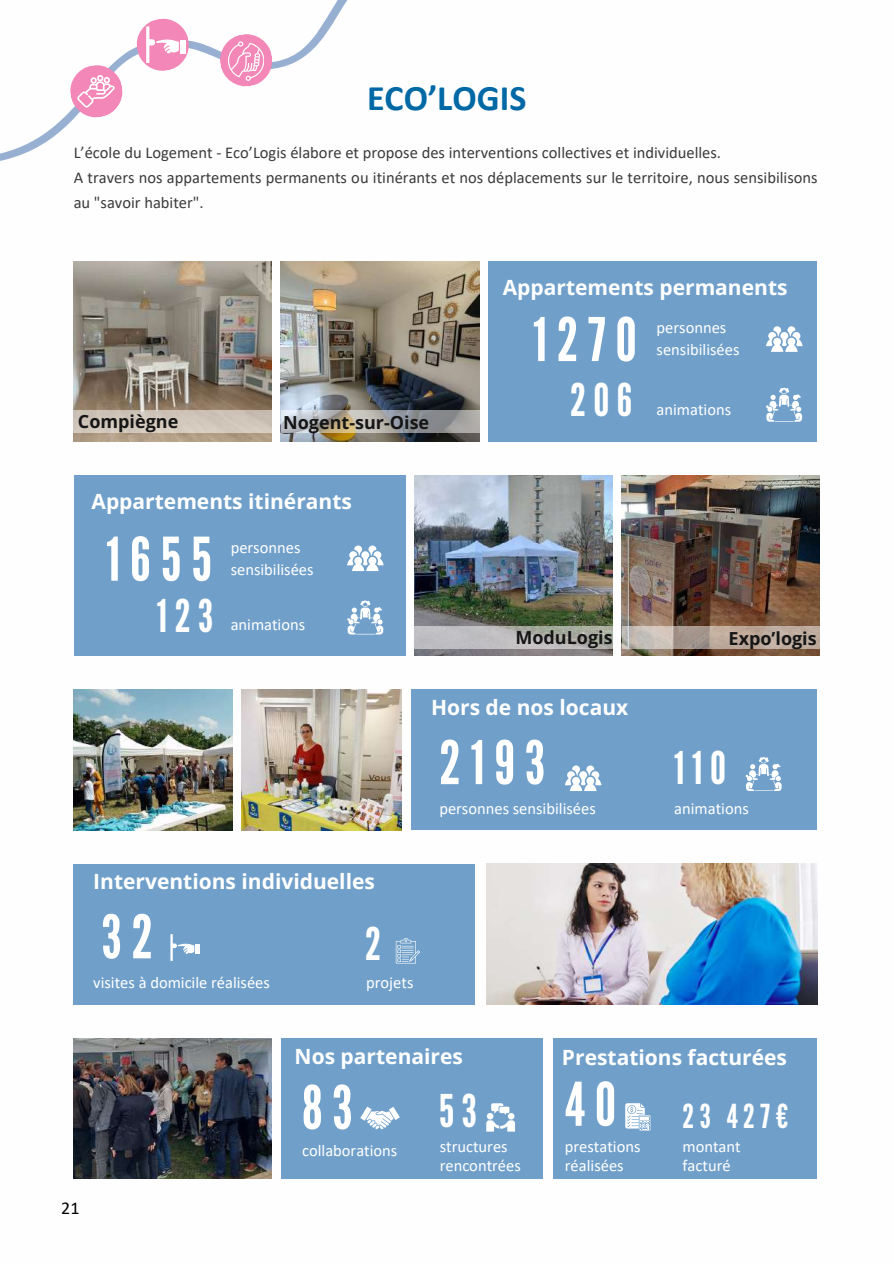
<style>
.page{position:relative;width:894px;height:1264px;background:#fff}
.page>*{position:absolute;margin:0;border:0;box-sizing:border-box;transform-origin:0 0}
.t1{font:60px "League Gothic";letter-spacing:.165em;color:#fff}
.t2{font:45px "League Gothic";letter-spacing:.165em;color:#fff}
.t3{font:700 36px "Calibri";color:#0068a5}
.t4{font:33px "League Gothic";color:#fff}
.t5{font:700 21px "Open Sans";color:#fff}
.t6{font:700 18px "Open Sans";color:#161616}
.t7{font:18px "Calibri";color:#000}
.t8{font:16.5px/24.8px "Calibri";color:#3d3b3a}
.t9{font:16.5px/19.2px "Calibri";color:#fff}
.s1{font-size:60px}
</style>
<div class="page">
<img style="left:74px;top:262px;width:198px;height:180px">
<img style="left:74px;top:689px;width:158px;height:141px">
<div style="left:488px;top:262px;width:328px;height:180px;background:#70a0ca"></div>
<div style="left:411px;top:689px;width:405px;height:141px;background:#70a0ca"></div>
<img style="left:281px;top:262px;width:198px;height:180px">
<img style="left:414px;top:476px;width:198px;height:180px">
<img style="left:621px;top:476px;width:198px;height:180px">
<img style="left:486px;top:864px;width:331px;height:140px">
<div style="left:73px;top:864px;width:402px;height:140px;background:#70a0ca"></div>
<svg style="left:414px;top:626px;width:198px;height:22px;background:#b7b7b5"></svg>
<svg style="left:622px;top:626px;width:198px;height:23px;background:#bbaba0"></svg>
<img style="left:73px;top:1038px;width:198px;height:140px">
<div style="left:281px;top:1038px;width:261px;height:140px;background:#70a0ca"></div>
<img style="left:242px;top:689px;width:159px;height:141px">
<div style="left:553px;top:1038px;width:263px;height:140px;background:#70a0ca"></div>
<svg style="left:565px;top:765px;width:36px;height:26px"></svg>
<hr style="left:195px;top:944px;width:4px;height:10px;background:#fff">
<svg style="left:170px;top:934px;width:24px;height:26px"></svg>
<svg style="left:395px;top:938px;width:25px;height:25px"></svg>
<svg style="left:625px;top:1103px;width:24px;height:27px"></svg>
<svg style="left:360px;top:1106px;width:39px;height:23px"></svg>
<svg style="left:486px;top:1112px;width:7px;height:7px"></svg>
<svg style="left:507px;top:1112px;width:7px;height:7px"></svg>
<svg style="left:486px;top:1120px;width:29px;height:11px"></svg>
<svg style="left:491px;top:1103px;width:18px;height:11px"></svg>
<div style="left:73px;top:410px;width:198px;height:22px;background:#d0c5b9"></div>
<svg style="left:281px;top:410px;width:198px;height:22px;background:#aaa9a6"></svg>
<div style="left:74px;top:476px;width:331px;height:180px;background:#70a0ca"></div>
<svg style="left:347px;top:545px;width:36px;height:26px"></svg>
<svg style="left:766px;top:326px;width:36px;height:26px"></svg>
<svg style="left:745px;top:757px;width:36px;height:34px"></svg>
<svg style="left:347px;top:600px;width:36px;height:35px"></svg>
<svg style="left:766px;top:388px;width:35px;height:34px"></svg>
<svg style="left:0;top:0;width:348px;height:161px"></svg>
<svg style="left:68px;top:63px;width:56px;height:56px"></svg>
<svg style="left:135px;top:17px;width:56px;height:56px"></svg>
<svg style="left:218px;top:32px;width:56px;height:56px"></svg>
<h3 class="t3" style="left:367px;top:83px;width:161px">ECO’LOGIS</h3>
<p class="t8" style="left:74px;top:141px;width:745px">L’école du Logement - Eco’Logis élabore et propose des interventions collectives et individuelles.<br>A travers nos appartements permanents ou itinérants et nos déplacements sur le territoire, nous sensibilisons au "savoir habiter".</p>
<p class="t5" style="left:502px;top:273px;width:286px">Appartements permanents</p>
<p class="t6" style="left:78px;top:409px;width:102px">Compiègne</p>
<p class="t6" style="left:283px;top:409px;width:148px">Nogent-sur-Oise</p>
<p class="t5" style="left:91px;top:486px;width:262px">Appartements itinérants</p>
<h1 class="t1" style="left:106px;top:524px;width:107px">1655</h1>
<h2 class="t2" style="left:157px;top:589px;width:58px">123</h2>
<p class="t9" style="left:230px;top:537px;width:84px;line-height:22.5px">personnes sensibilisées</p>
<p class="t9" style="left:230px;top:616px;width:76px">animations</p>
<h1 class="t1" style="left:533px;top:305px;width:105px">1270</h1>
<h2 class="t2" style="left:570px;top:374px;width:64px">206</h2>
<p class="t9" style="left:656px;top:319px;width:71px">personnes</p>
<p class="t9" style="left:656px;top:341px;width:84px">sensibilisées</p>
<p class="t9" style="left:656px;top:401px;width:76px">animations</p>
<p class="t6" style="left:515px;top:624px;width:99px">ModuLogis</p>
<p class="t6" style="left:728px;top:625px;width:90px">Expo’logis</p>
<p class="t5" style="left:431px;top:693px;width:199px">Hors de nos locaux</p>
<h1 class="t1" style="left:439px;top:728px;width:107px">2193</h1>
<p class="t9" style="left:439px;top:800px;width:158px">personnes sensibilisées</p>
<p class="t5" style="left:93px;top:867px;width:283px">Interventions individuelles</p>
<h2 class="t2" style="left:365px;top:917px;width:18px">2</h2>
<h1 class="t1" style="left:101px;top:902px;width:53px">32</h1>
<p class="t9" style="left:93px;top:974px;width:178px">visites à domicile réalisées</p>
<p class="t9" style="left:366px;top:974px;width:49px">projets</p>
<h2 class="t2" style="left:674px;top:742px;width:53px">110</h2>
<p class="t9" style="left:674px;top:800px;width:76px">animations</p>
<p class="t7" style="left:61px;top:1199px;width:20px">21</p>
<p class="t5" style="left:294px;top:1041px;width:170px">Nos partenaires</p>
<p class="t5" style="left:562px;top:1042px;width:226px">Prestations facturées</p>
<h1 class="t1" style="left:302px;top:1072px;width:52px">83</h1>
<p class="t9" style="left:564px;top:1138px;width:77px">prestations réalisées</p>
<h3 class="t4" style="left:564px;top:1096px;width:225px"><span class="s1">40</span> 23 427€</h3>
<h2 class="t2" style="left:438px;top:1085px;width:39px">53</h2>
<p class="t9" style="left:682px;top:1137px;width:60px">montant facturé</p>
<p class="t9" style="left:439px;top:1138px;width:83px">structures rencontrées</p>
<p class="t9" style="left:302px;top:1141px;width:97px">collaborations</p>
</div>
